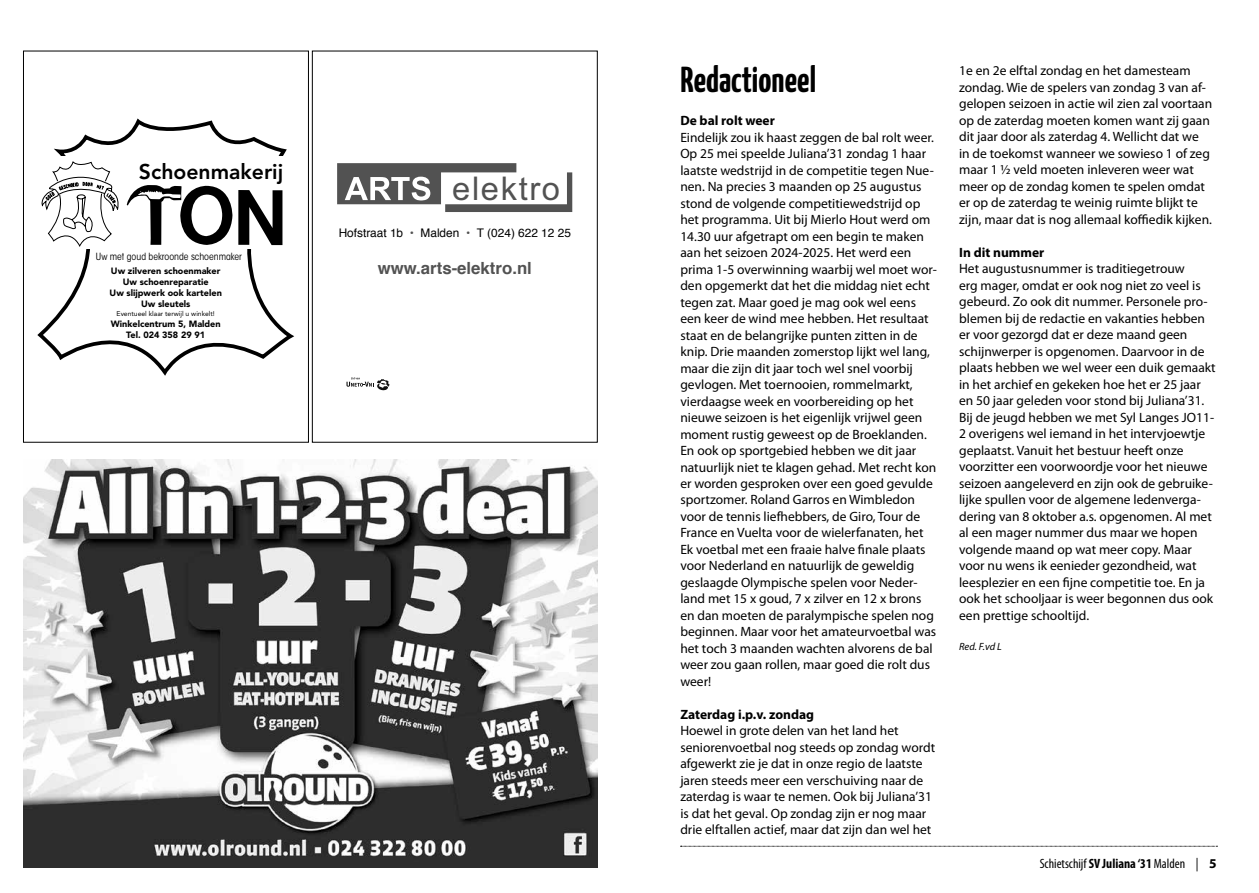
<style>
.page{position:relative;width:1259px;height:893px;background:#fff}
.page>*{position:absolute;margin:0;border:0;box-sizing:border-box;transform-origin:0 0}
.t1{font:700 36px "Yanone Kaffeesatz";color:#000}
.t2{font:32.7px "Arial";letter-spacing:.05em;color:#525252}
.t3{font:800 21.15px "Avenir LT Std";color:#000}
.t4{font:700 16.8px "Helvetica";color:#525252}
.t5{font:13.5px/16.5px "Myriad Pro";color:#000}
.t6{font:700 13.5px "Myriad Pro";color:#000}
.t7{font:condensed 13.5px "Myriad Pro";color:#000}
.t8{font:11.85px "Helvetica";color:#000}
.t9{font:italic 10.5px "Myriad Pro";color:#000}
.t10{font:condensed 9.9px "ITC Avant Garde Std";color:#000}
.t11{font:900 9.15px/10.9px "Avenir LT Std";color:#000;text-align:center}
.t12{font:6.75px "Avenir LT Std";color:#000}
.s1{color:#525252}
.s2{font-weight:700}
.s3{font-weight:700;font-stretch:normal}
</style>
<div class="page">
<svg style="left:680px;top:846px;width:537px;height:1px"></svg>
<img style="left:23px;top:459px;width:574px;height:409px">
<svg style="left:337px;top:163px;width:235px;height:49px"></svg>
<svg style="left:346px;top:377px;width:44px;height:14px"></svg>
<svg style="left:37px;top:122px;width:257px;height:253px"></svg>
<div style="left:37px;top:157px;width:258px;height:92px;background:#fff"></div>
<svg style="left:127px;top:185px;width:155px;height:60px"></svg>
<svg style="left:42px;top:162px;width:76px;height:85px"></svg>
<div style="left:23px;top:51px;width:286px;height:391px;border:1px solid #000"></div>
<h3 class="t3" style="left:139px;top:159px;width:146px">Schoenmakerij</h3>
<p class="t10" style="left:96px;top:251px;width:148px">Uw met goud bekroonde schoenmaker</p>
<p class="t11" style="left:110px;top:265px;width:114px">Uw zilveren schoenmaker<br>Uw schoenreparatie<br>Uw slijpwerk ook kartelen<br>Uw sleutels</p>
<p class="t12" style="left:117px;top:309px;width:100px">Eventueel klaar terwijl u winkelt!</p>
<p class="t11" style="left:111px;top:318px;width:111px">Winkelcentrum 5, Malden<br>Tel. 024 358 29 91</p>
<h2 class="t2" style="left:452px;top:167px;width:109px">elektro</h2>
<p class="t8" style="left:339px;top:224px;width:234px">Hofstraat 1b <span class="s1">•</span> Malden <span class="s1">•</span> T (024) 622 12 25</p>
<p class="t4" style="left:378px;top:255px;width:156px">www.arts-elektro.nl</p>
<h1 class="t1" style="left:680px;top:54px;width:137px">Redactioneel</h1>
<p class="t6" style="left:680px;top:112px;width:96px">De bal rolt weer</p>
<p class="t5" style="left:680px;top:129px;width:258px">Eindelijk zou ik haast zeggen de bal rolt weer.<br>Op 25 mei speelde Juliana’31 zondag 1 haar laatste wedstrijd in de competitie tegen Nue&shy;nen. Na precies 3 maanden op 25 augustus stond de volgende competitiewedstrijd op het programma. Uit bij Mierlo Hout werd om 14.30 uur afgetrapt om een begin te maken aan het seizoen 2024-2025. Het werd een prima 1-5 overwinning waarbij wel moet wor&shy;den opgemerkt dat het die middag niet echt tegen zat. Maar goed je mag ook wel eens een keer de wind mee hebben. Het resultaat staat en de belangrijke punten zitten in de knip. Drie maanden zomerstop lijkt wel lang, maar die zijn dit jaar toch wel snel voorbij gevlogen. Met toernooien, rommelmarkt, vierdaagse week en voorbereiding op het nieuwe seizoen is het eigenlijk vrijwel geen moment rustig geweest op de Broeklanden.<br>En ook op sportgebied hebben we dit jaar natuurlijk niet te klagen gehad. Met recht kon er worden gesproken over een goed gevulde sportzomer. Roland Garros en Wimbledon voor de tennis liefhebbers, de Giro, Tour de France en Vuelta voor de wielerfanaten, het Ek voetbal met een fraaie halve finale plaats voor Nederland en natuurlijk de geweldig geslaagde Olympische spelen voor Neder&shy;land met 15 x goud, 7 x zilver en 12 x brons en dan moeten de paralympische spelen nog beginnen. Maar voor het amateurvoetbal was het toch 3 maanden wachten alvorens de bal weer zou gaan rollen, maar goed die rolt dus weer!</p>
<p class="t6" style="left:680px;top:706px;width:135px">Zaterdag i.p.v. zondag</p>
<p class="t5" style="left:680px;top:722px;width:256px">Hoewel in grote delen van het land het seniorenvoetbal nog steeds op zondag wordt afgewerkt zie je dat in onze regio de laatste jaren steeds meer een verschuiving naar de zaterdag is waar te nemen. Ook bij Juliana’31 is dat het geval. Op zondag zijn er nog maar drie elftallen actief, maar dat zijn dan wel het</p>
<p class="t5" style="left:959px;top:62px;width:255px">1e en 2e elftal zondag en het damesteam zondag. Wie de spelers van zondag 3 van af&shy;gelopen seizoen in actie wil zien zal voortaan op de zaterdag moeten komen want zij gaan dit jaar door als zaterdag 4. Wellicht dat we in de toekomst wanneer we sowieso 1 of zeg maar 1 ½ veld moeten inleveren weer wat meer op de zondag komen te spelen omdat er op de zaterdag te weinig ruimte blijkt te zijn, maar dat is nog allemaal koffiedik kijken.</p>
<p class="t6" style="left:959px;top:244px;width:87px">In dit nummer</p>
<p class="t5" style="left:959px;top:260px;width:258px">Het augustusnummer is traditiegetrouw<br>erg mager, omdat er ook nog niet zo veel is gebeurd. Zo ook dit nummer. Personele pro&shy;blemen bij de redactie en vakanties hebben er voor gezorgd dat er deze maand geen schijnwerper is opgenomen. Daarvoor in de plaats hebben we wel weer een duik gemaakt in het archief en gekeken hoe het er 25 jaar en 50 jaar geleden voor stond bij Juliana’31.<br>Bij de jeugd hebben we met Syl Langes JO11- 2 overigens wel iemand in het intervjoewtje geplaatst. Vanuit het bestuur heeft onze voorzitter een voorwoordje voor het nieuwe seizoen aangeleverd en zijn ook de gebruike&shy;lijke spullen voor de algemene ledenverga&shy;dering van 8 oktober a.s. opgenomen. Al met al een mager nummer dus maar we hopen volgende maand op wat meer copy. Maar voor nu wens ik eenieder gezondheid, wat leesplezier en een fijne competitie toe. En ja ook het schooljaar is weer begonnen dus ook een prettige schooltijd.</p>
<p class="t9" style="left:959px;top:640px;width:44px">Red. F.vd L</p>
<p class="t7" style="left:1039px;top:855px;width:178px">Schietschijf <span class="s2">SV Juliana ‘31</span> Malden | <span class="s3">5</span></p>
</div>
